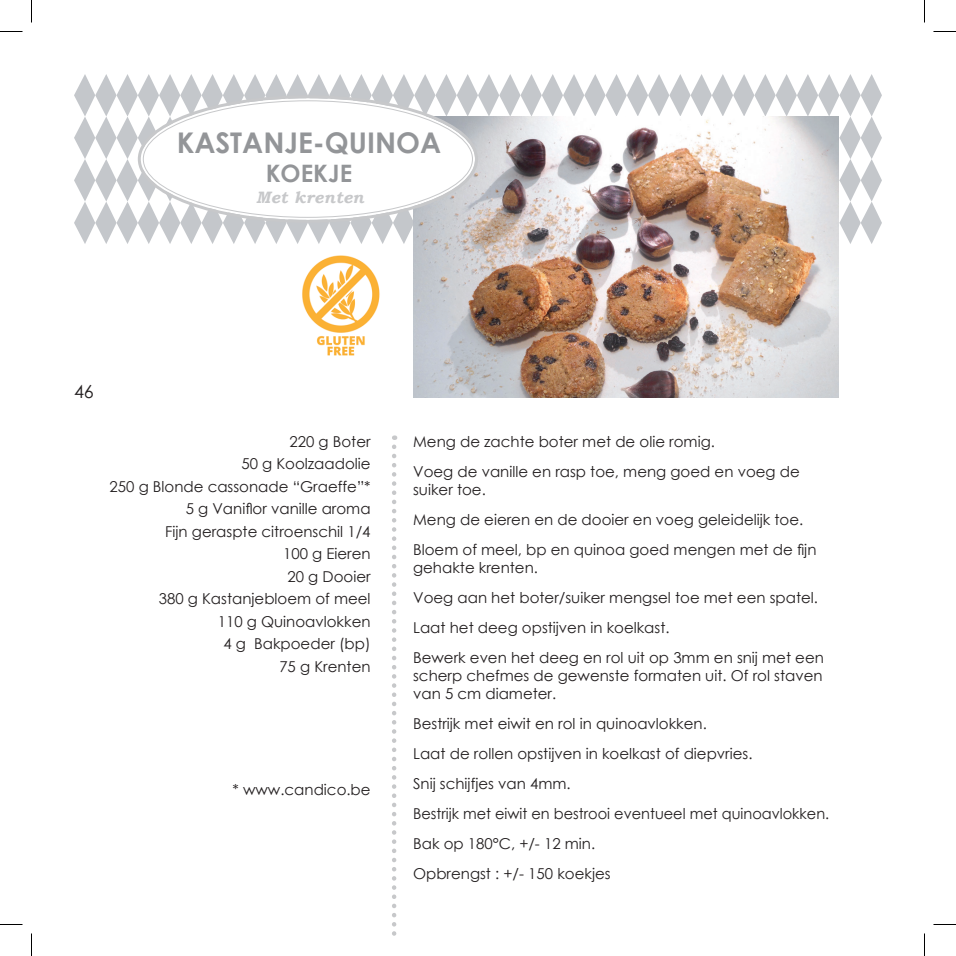
<style>
.page{position:relative;width:956px;height:956px;background:#fff}
.page>*{position:absolute;margin:0;border:0;box-sizing:border-box;transform-origin:0 0}
.t1{font:700 28.5px "Century Gothic";color:#939598}
.t2{font:700 24px "Century Gothic";color:#939598}
.t3{font:18px "Century Gothic";color:#231f20}
.t4{font:italic 700 16.5px "Bookman Old Style";letter-spacing:.02em;color:#c7c8ca}
.t5{font:15px/30px "Century Gothic";color:#231f20}
</style>
<div class="page">
<svg style="left:392px;top:447px;width:4px;height:489px"></svg>
<svg style="left:74px;top:74px;width:808px;height:170px"></svg>
<img style="left:302px;top:255px;width:78px;height:101px">
<img style="left:413px;top:117px;width:425px;height:280px">
<div style="left:141px;top:98px;width:334px;height:122px;background:#fff;border-radius:50%"></div>
<svg style="left:0;top:31px;width:22px;height:1px"></svg>
<svg style="left:933px;top:31px;width:23px;height:1px"></svg>
<svg style="left:0;top:924px;width:22px;height:1px"></svg>
<svg style="left:933px;top:924px;width:23px;height:1px"></svg>
<svg style="left:31px;top:0;width:1px;height:22px"></svg>
<svg style="left:31px;top:933px;width:1px;height:23px"></svg>
<svg style="left:924px;top:0;width:1px;height:22px"></svg>
<svg style="left:924px;top:933px;width:1px;height:23px"></svg>
<h1 class="t1" style="left:177px;top:121px;width:266px">KASTANJE-QUINOA</h1>
<h2 class="t2" style="left:266px;top:155px;width:88px">KOEKJE</h2>
<p class="t4" style="left:256px;top:185px;width:109px">Met krenten</p>
<p class="t3" style="left:74px;top:379px;width:21px">46</p>
<p class="t5" style="left:110px;top:430px;width:263px;line-height:22.5px;text-align:right">220 g Boter<br>50 g Koolzaadolie<br>250 g Blonde cassonade “Graeffe”*<br>5 g Vaniflor vanille aroma<br>Fijn geraspte citroenschil 1/4<br>100 g Eieren<br>20 g Dooier<br>380 g Kastanjebloem of meel<br>110 g Quinoavlokken<br>4 g Bakpoeder (bp)<br>75 g Krenten</p>
<p class="t5" style="left:232px;top:774px;width:140px">* www.candico.be</p>
<p class="t5" style="left:413px;top:426px;width:388px">Meng de zachte boter met de olie romig.<br>Voeg de vanille en rasp toe, meng goed en voeg de</p>
<p class="t5" style="left:413px;top:474px;width:405px">suiker toe.<br>Meng de eieren en de dooier en voeg geleidelijk toe.<br>Bloem of meel, bp en quinoa goed mengen met de fijn</p>
<p class="t5" style="left:413px;top:552px;width:412px">gehakte krenten.<br>Voeg aan het boter/suiker mengsel toe met een spatel.<br>Laat het deeg opstijven in koelkast.<br>Bewerk even het deeg en rol uit op 3mm en snij met een</p>
<p class="t5" style="left:413px;top:666px;width:411px;line-height:18px">scherp chefmes de gewenste formaten uit. Of rol staven van 5 cm diameter.</p>
<p class="t5" style="left:413px;top:708px;width:418px">Bestrijk met eiwit en rol in quinoavlokken.<br>Laat de rollen opstijven in koelkast of diepvries.<br>Snij schijfjes van 4mm.<br>Bestrijk met eiwit en bestrooi eventueel met quinoavlokken.<br>Bak op 180°C, +/- 12 min.<br>Opbrengst : +/- 150 koekjes</p>
</div>
